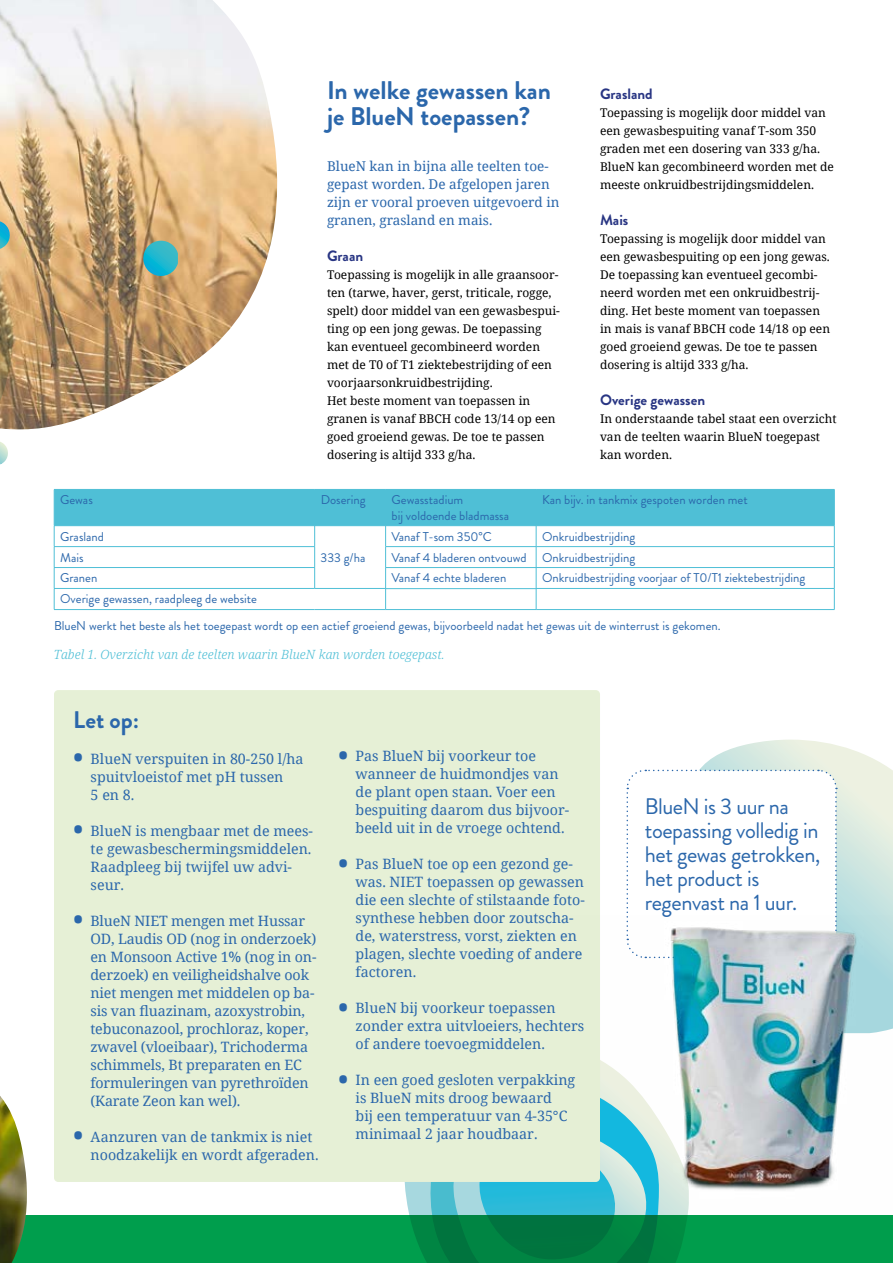
<style>
.page{position:relative;width:893px;height:1263px;background:#fff}
.page>*{position:absolute;margin:0;border:0;box-sizing:border-box;transform-origin:0 0}
.t1{font:700 25.5px/25.5px "Brandon Grotesque";color:#2b67ab}
.t2{font:700 24px "Brandon Grotesque";color:#2b67ab}
.t3{font:22.5px/24px "Brandon Grotesque";letter-spacing:-.02em;color:#2b67ab}
.t4{font:700 15px "Brandon Grotesque";color:#283583}
.t5{font:14.25px/18px "Noto Serif";color:#2b67ab}
.t6{font:13.5px/18px "Noto Serif";color:#2b67ab}
.t7{font:12.75px/15.3px "Brandon Grotesque";color:#2b67ab}
.t8{font:italic 300 12.75px "Noto Serif";color:#4fbfd6}
.t9{font:12px/18px "Noto Serif";color:#000}
.s1{font-weight:300;font-size:30px}
</style>
<div class="page">
<svg style="left:427px;top:1182px;width:144px;height:33px;background:#48c0d8"></svg>
<svg style="left:700px;top:740px;width:193px;height:176px;background:#dfede4"></svg>
<div style="left:54px;top:690px;width:546px;height:492px;background:#e6f0d6;border-radius:4px"></div>
<svg style="left:29px;top:1215px;width:542px;height:48px;background:#009449"></svg>
<img style="left:0;top:0;width:278px;height:430px">
<svg style="left:141px;top:241px;width:37px;height:37px"></svg>
<svg style="left:0;top:173px;width:15px;height:292px;background:#bca883"></svg>
<svg style="left:54px;top:489px;width:781px;height:120px"></svg>
<hr style="left:54px;top:609px;width:261px;height:1px;background:#4fbfd6">
<hr style="left:315px;top:609px;width:71px;height:1px;background:#4fbfd6">
<hr style="left:386px;top:609px;width:150px;height:1px;background:#4fbfd6">
<hr style="left:536px;top:609px;width:298px;height:1px;background:#4fbfd6">
<svg style="left:626px;top:769px;width:211px;height:147px"></svg>
<img style="left:0;top:1096px;width:29px;height:167px">
<img style="left:571px;top:916px;width:322px;height:347px">
<h1 class="t1" style="left:327px;top:78px;width:225px">In welke gewassen kan je BlueN toepassen?</h1>
<p class="t6" style="left:327px;top:157px;width:234px">BlueN kan in bijna alle teelten toe&shy;gepast worden. De afgelopen jaren zijn er vooral proeven uitgevoerd in granen, grasland en mais.</p>
<p class="t4" style="left:327px;top:245px;width:38px">Graan</p>
<p class="t9" style="left:327px;top:265px;width:234px">Toepassing is mogelijk in alle graansoor&shy;ten (tarwe, haver, gerst, triticale, rogge, spelt) door middel van een gewasbespui&shy;ting op een jong gewas. De toepassing kan eventueel gecombineerd worden met de T0 of T1 ziektebestrijding of een voorjaarsonkruidbestrijding.<br>Het beste moment van toepassen in granen is vanaf BBCH code 13/14 op een goed groeiend gewas. De toe te passen dosering is altijd 333 g/ha.</p>
<p class="t4" style="left:600px;top:83px;width:54px">Grasland</p>
<p class="t9" style="left:600px;top:103px;width:235px">Toepassing is mogelijk door middel van een gewasbespuiting vanaf T-som 350 graden met een dosering van 333 g/ha.<br>BlueN kan gecombineerd worden met de meeste onkruidbestrijdingsmiddelen.</p>
<p class="t4" style="left:600px;top:209px;width:30px">Mais</p>
<p class="t9" style="left:600px;top:229px;width:232px">Toepassing is mogelijk door middel van een gewasbespuiting op een jong gewas.<br>De toepassing kan eventueel gecombi&shy;neerd worden met een onkruidbestrij&shy;ding. Het beste moment van toepassen in mais is vanaf BBCH code 14/18 op een goed groeiend gewas. De toe te passen dosering is altijd 333 g/ha.</p>
<p class="t4" style="left:600px;top:389px;width:107px">Overige gewassen</p>
<p class="t9" style="left:600px;top:409px;width:238px">In onderstaande tabel staat een overzicht van de teelten waarin BlueN toegepast kan worden.</p>
<p class="t7" style="left:60px;top:492px;width:34px">Gewas</p>
<p class="t7" style="left:321px;top:492px;width:47px">Dosering</p>
<p class="t7" style="left:392px;top:492px;width:119px">Gewasstadium<br>bij voldoende bladmassa</p>
<p class="t7" style="left:542px;top:492px;width:207px">Kan bijv. in tankmix gespoten worden met</p>
<p class="t7" style="left:60px;top:529px;width:45px">Grasland</p>
<p class="t7" style="left:321px;top:550px;width:46px">333 g/ha</p>
<p class="t7" style="left:392px;top:529px;width:102px">Vanaf T-som 350°C</p>
<p class="t7" style="left:542px;top:529px;width:95px">Onkruidbestrijding</p>
<p class="t7" style="left:60px;top:550px;width:25px">Mais</p>
<p class="t7" style="left:392px;top:550px;width:245px">Vanaf 4 bladeren ontvouwd Onkruidbestrijding</p>
<p class="t7" style="left:60px;top:571px;width:39px">Granen</p>
<p class="t7" style="left:392px;top:571px;width:116px">Vanaf 4 echte bladeren</p>
<p class="t7" style="left:542px;top:571px;width:265px">Onkruidbestrijding voorjaar of T0/T1 ziektebestrijding</p>
<p class="t7" style="left:60px;top:591px;width:198px">Overige gewassen, raadpleeg de website</p>
<p class="t7" style="left:54px;top:618px;width:668px">BlueN werkt het beste als het toegepast wordt op een actief groeiend gewas, bijvoorbeeld nadat het gewas uit de winterrust is gekomen.</p>
<p class="t8" style="left:54px;top:645px;width:392px">Tabel 1. Overzicht van de teelten waarin BlueN kan worden toegepast.</p>
<h2 class="t2" style="left:73px;top:703px;width:68px">Let op:</h2>
<p class="t5" style="left:91px;top:749px;width:214px;text-indent:-17px"><span class="s1">•</span> BlueN verspuiten in 80-250 l/ha spuitvloeistof met pH tussen<br>5 en 8.</p>
<p class="t5" style="left:91px;top:821px;width:224px;text-indent:-17px"><span class="s1">•</span> BlueN is mengbaar met de mees&shy;te gewasbeschermingsmiddelen.<br>Raadpleeg bij twijfel uw advi&shy;seur.</p>
<p class="t5" style="left:90px;top:911px;width:228px;text-indent:-17px"><span class="s1">•</span> BlueN NIET mengen met Hussar<br>OD, Laudis OD (nog in onderzoek) en Monsoon Active 1% (nog in on&shy;derzoek) en veiligheidshalve ook niet mengen met middelen op ba&shy;sis van fluazinam, azoxystrobin, tebuconazool, prochloraz, koper, zwavel (vloeibaar), Trichoderma schimmels, Bt preparaten en EC formuleringen van pyrethroïden (Karate Zeon kan wel).</p>
<p class="t5" style="left:91px;top:1127px;width:230px;text-indent:-17px"><span class="s1">•</span> Aanzuren van de tankmix is niet noodzakelijk en wordt afgeraden.</p>
<p class="t5" style="left:356px;top:746px;width:215px;text-indent:-17px"><span class="s1">•</span> Pas BlueN bij voorkeur toe wanneer de huidmondjes van de plant open staan. Voer een bespuiting daarom dus bijvoor&shy;beeld uit in de vroege ochtend.</p>
<p class="t5" style="left:356px;top:854px;width:231px;text-indent:-17px"><span class="s1">•</span> Pas BlueN toe op een gezond ge&shy;was. NIET toepassen op gewassen die een slechte of stilstaande foto&shy;synthese hebben door zoutscha&shy;de, waterstress, vorst, ziekten en plagen, slechte voeding of andere factoren.</p>
<p class="t5" style="left:356px;top:998px;width:230px;text-indent:-17px"><span class="s1">•</span> BlueN bij voorkeur toepassen zonder extra uitvloeiers, hechters of andere toevoegmiddelen.</p>
<p class="t5" style="left:356px;top:1070px;width:221px;text-indent:-17px"><span class="s1">•</span> In een goed gesloten verpakking is BlueN mits droog bewaard<br>bij een temperatuur van 4-35°C minimaal 2 jaar houdbaar.</p>
<h3 class="t3" style="left:645px;top:795px;width:177px">BlueN is 3 uur na toepassing volledig in het gewas getrokken, het product is regenvast na 1 uur.</h3>
</div>
